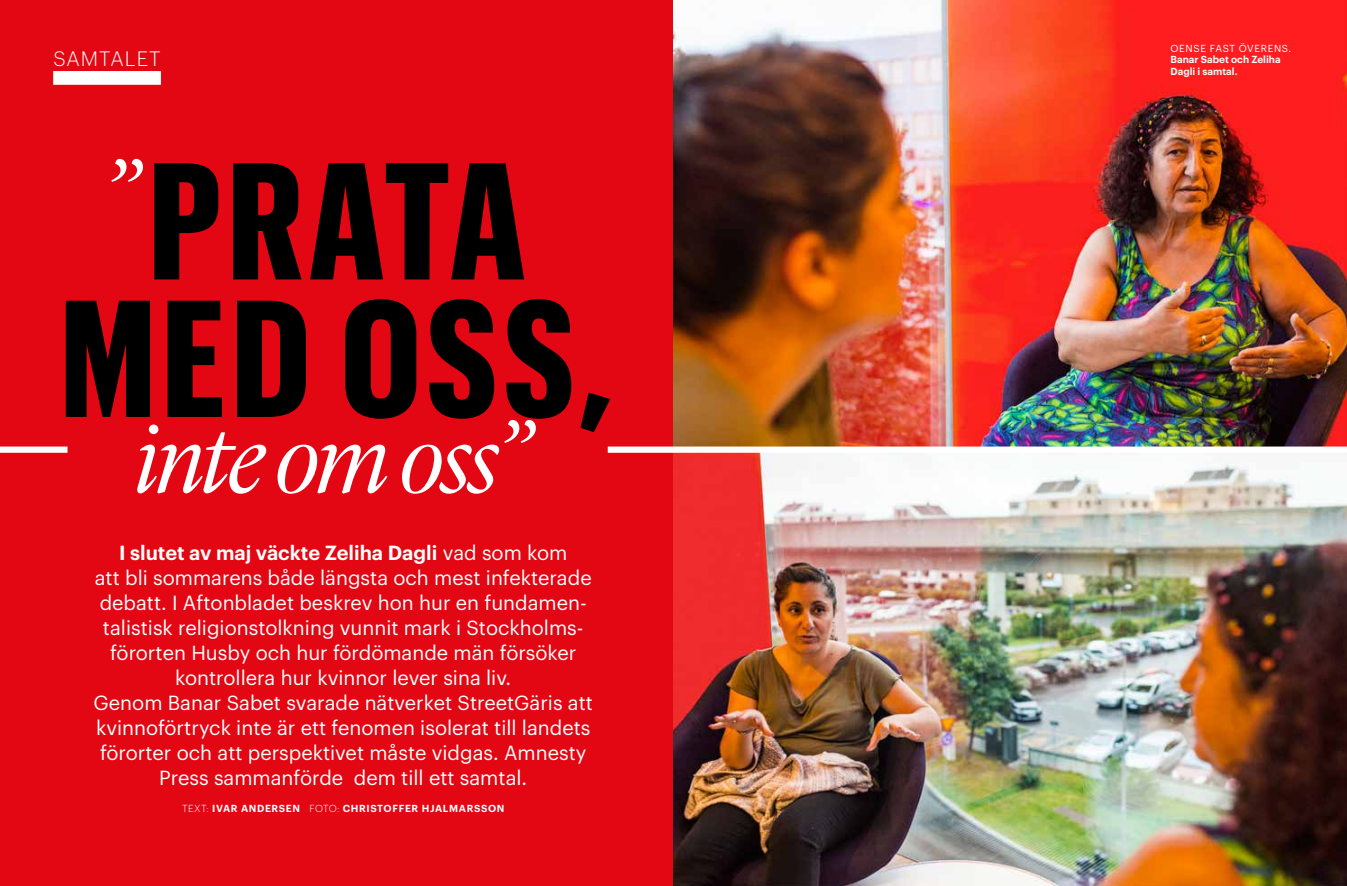
<style>
.page{position:relative;width:1347px;height:886px;background:#fff}
.page>*{position:absolute;margin:0;border:0;box-sizing:border-box;transform-origin:0 0}
.t1{font:700 162.5px/137.5px "Graphik X Cond";letter-spacing:.035em;color:#000;text-align:center}
.t2{font:italic 300 100px "Lyon Display";letter-spacing:-.02em;color:#fff}
.t3{font:300 20.38px "Graphik";letter-spacing:.055em;color:#fff}
.t4{font:20px/25px "Graphik";color:#fff;text-align:center}
.t5{font:600 10px "Graphik";letter-spacing:.065em;color:#fff}
.t6{font:600 10px/11.2px "Graphik";color:#fff}
.t7{font:10px "Graphik";letter-spacing:.065em;color:#fff}
.s1{font-weight:600}
.s2{font-weight:300}
</style>
<div class="page">
<div style="left:0;top:0;width:673px;height:886px;background:#e30613"></div>
<img style="left:673px;top:0;width:673px;height:886px">
<div style="left:53px;top:71px;width:108px;height:14px;background:#fff"></div>
<div style="left:0;top:446px;width:68px;height:7px;background:#fff"></div>
<div style="left:608px;top:446px;width:738px;height:7px;background:#fff"></div>
<p class="t3" style="left:53px;top:44px;width:109px">SAMTALET</p>
<h2 class="t2" style="left:102px;top:126px;width:39px">”</h2>
<h1 class="t1" style="left:60px;top:151px;width:556px">PRATA<br>MED OSS,</h1>
<h2 class="t2" style="left:136px;top:387px;width:399px">inte om oss”</h2>
<p class="t4" style="left:94px;top:539px;width:501px"><span class="s1">I slutet av maj väckte Zeliha Dagli</span> vad som kom<br>att bli sommarens både längsta och mest infekterade debatt. I Aftonbladet beskrev hon hur en fundamen&shy;talistisk religionstolkning vunnit mark i Stockholms&shy;förorten Husby och hur fördömande män försöker kontrollera hur kvinnor lever sina liv.<br>Genom Banar Sabet svarade nätverket StreetGäris att kvinnoförtryck inte är ett fenomen isolerat till landets förorter och att perspektivet måste vidgas. Amnesty Press sammanförde dem till ett samtal.</p>
<p class="t5" style="left:182px;top:801px;width:324px"><span class="s2">TEXT:</span> IVAR ANDERSEN <span class="s2">FOTO:</span> CHRISTOFFER HJALMARSSON</p>
<p class="t7" style="left:1170px;top:41px;width:122px">OENSE FAST ÖVERENS.</p>
<p class="t6" style="left:1170px;top:53px;width:112px">Banar Sabet och Zeliha<br>Dagli i samtal.</p>
</div>
